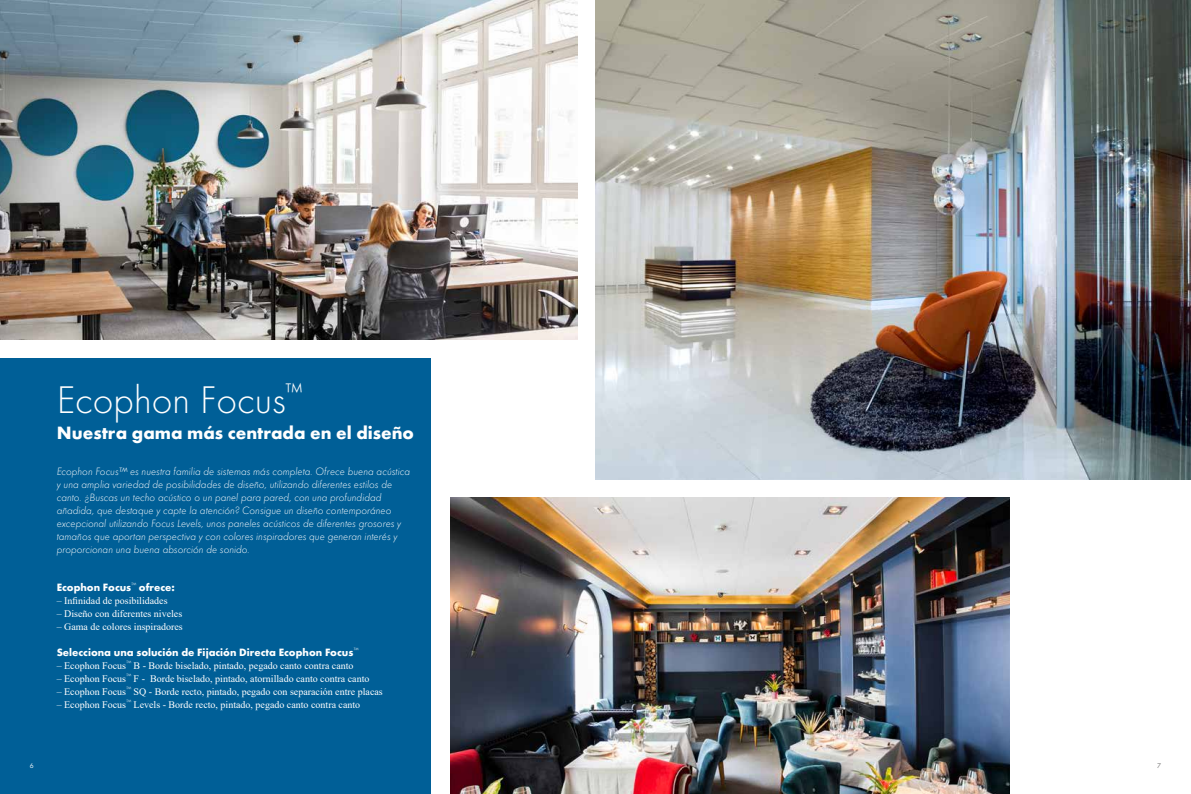
<style>
.page{position:relative;width:1191px;height:794px;background:#fff}
.page>*{position:absolute;margin:0;border:0;box-sizing:border-box;transform-origin:0 0}
.t1{font:300 40px "Futura";color:#fff}
.t2{font:700 18.5px "Futura";color:#fff}
.t3{font:italic 300 11px/13px "Futura";color:#fff}
.t4{font:700 11px "Futura";color:#fff}
.t5{font:10px "Times New Roman";color:#fff}
.t6{font:7px "Futura Boo";color:#fff}
.t7{font:7px "Futura Boo";color:#706f6f}
</style>
<div class="page">
<img style="left:451px;top:497px;width:558px;height:297px">
<img style="left:0;top:0;width:577px;height:339px">
<img style="left:595px;top:0;width:596px;height:479px">
<div style="left:0;top:358px;width:430px;height:436px;background:#005f97"></div>
<h1 class="t1" style="left:57px;top:377px;width:247px">Ecophon Focus<sup>™</sup></h1>
<h2 class="t2" style="left:57px;top:421px;width:359px">Nuestra gama más centrada en el diseño</h2>
<p class="t3" style="left:57px;top:464px;width:355px">Ecophon Focus™ es nuestra familia de sistemas más completa. Ofrece buena acústica y una amplia variedad de posibilidades de diseño, utilizando diferentes estilos de canto. ¿Buscas un techo acústico o un panel para pared, con una profundidad añadida, que destaque y capte la atención? Consigue un diseño contemporáneo excepcional utilizando Focus Levels, unos paneles acústicos de diferentes grosores y tamaños que aportan perspectiva y con colores inspiradores que generan interés y proporcionan una buena absorción de sonido.</p>
<p class="t4" style="left:57px;top:580px;width:120px">Ecophon Focus<sup>™</sup> ofrece:</p>
<p class="t5" style="left:57px;top:593px;width:112px">– Infinidad de posibilidades</p>
<p class="t5" style="left:57px;top:606px;width:127px">– Diseño con diferentes niveles</p>
<p class="t5" style="left:57px;top:619px;width:128px">– Gama de colores inspiradores</p>
<p class="t4" style="left:57px;top:645px;width:303px">Selecciona una solución de Fijación Directa Ecophon Focus<sup>™</sup></p>
<p class="t5" style="left:57px;top:658px;width:298px">– Ecophon Focus<sup>™</sup> B - Borde biselado, pintado, pegado canto contra canto</p>
<p class="t5" style="left:57px;top:671px;width:314px">– Ecophon Focus<sup>™</sup> F - Borde biselado, pintado, atornillado canto contra canto</p>
<p class="t5" style="left:57px;top:684px;width:327px">– Ecophon Focus<sup>™</sup> SQ - Borde recto, pintado, pegado con separación entre placas</p>
<p class="t5" style="left:57px;top:697px;width:305px">– Ecophon Focus<sup>™</sup> Levels - Borde recto, pintado, pegado canto contra canto</p>
<p class="t6" style="left:30px;top:761px;width:5px">6</p>
<p class="t7" style="left:1157px;top:761px;width:5px">7</p>
</div>
